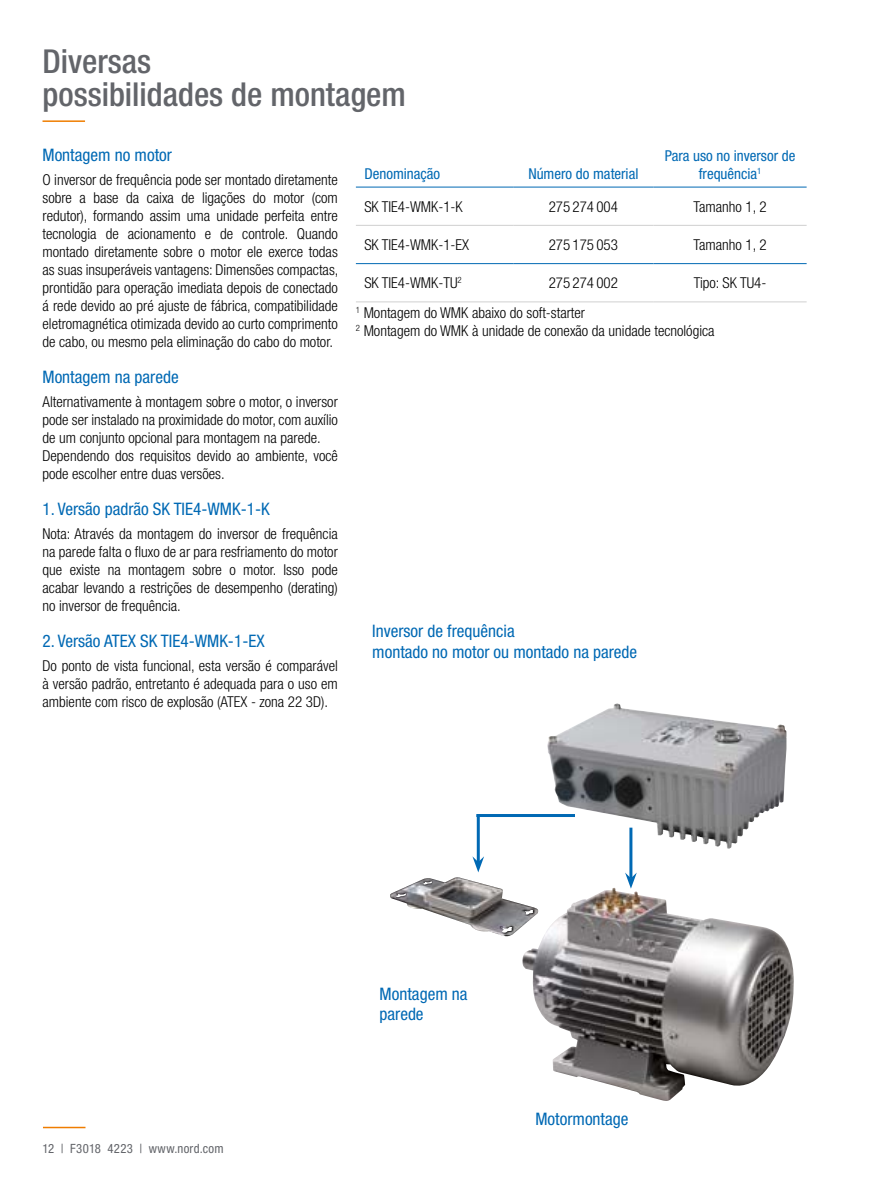
<style>
.page{position:relative;width:893px;height:1188px;background:#fff}
.page>*{position:absolute;margin:0;border:0;box-sizing:border-box;transform-origin:0 0}
.t1{font:500 condensed 33px/33px "Helvetica Neue LT Pro";color:#63656a}
.t2{font:condensed 17.25px/20.7px "Helvetica Neue LT Pro";color:#0069b4}
.t3{font:300 condensed 15px/18px "Helvetica Neue LT Pro";color:#000;text-align:justify}
.t4{font:condensed 15px/18px "Helvetica Neue LT Pro";color:#0069b4;text-align:center}
.t5{font:condensed 12.75px "Helvetica Neue LT Pro";letter-spacing:.02em;color:#63656a}
</style>
<div class="page">
<hr style="left:43px;top:1127px;width:42px;height:1px;background:#ef7d00">
<hr style="left:43px;top:120px;width:42px;height:2px;background:#ef7d00">
<hr style="left:356px;top:225px;width:157px;height:1px;background:#d0d0d0">
<hr style="left:513px;top:225px;width:140px;height:1px;background:#d0d0d0">
<hr style="left:653px;top:225px;width:154px;height:1px;background:#d0d0d0">
<hr style="left:356px;top:302px;width:157px;height:1px;background:#d0d0d0">
<hr style="left:513px;top:302px;width:140px;height:1px;background:#d0d0d0">
<hr style="left:653px;top:302px;width:154px;height:1px;background:#d0d0d0">
<hr style="left:356px;top:263px;width:157px;height:1px;background:#0069b4">
<hr style="left:513px;top:263px;width:140px;height:1px;background:#0069b4">
<hr style="left:653px;top:263px;width:154px;height:1px;background:#0069b4">
<hr style="left:356px;top:187px;width:157px;height:1px;background:#0069b4">
<hr style="left:513px;top:187px;width:140px;height:1px;background:#0069b4">
<hr style="left:653px;top:187px;width:154px;height:1px;background:#0069b4">
<img style="left:522px;top:888px;width:272px;height:213px">
<hr style="left:476px;top:814px;width:99px;height:3px;background:#0069b4">
<hr style="left:629px;top:828px;width:3px;height:50px;background:#0069b4">
<svg style="left:625px;top:873px;width:12px;height:16px"></svg>
<hr style="left:477px;top:815px;width:3px;height:47px;background:#0069b4">
<svg style="left:472px;top:856px;width:12px;height:16px"></svg>
<img style="left:390px;top:877px;width:149px;height:59px">
<img style="left:547px;top:704px;width:239px;height:145px">
<h1 class="t1" style="left:43px;top:44px;width:365px">Diversas<br>possibilidades de montagem</h1>
<p class="t2" style="left:43px;top:145px;width:131px">Montagem no motor</p>
<p class="t3" style="left:43px;top:171px;width:297px">O inversor de frequência pode ser montado diretamente sobre a base da caixa de ligações do motor (com redutor), formando assim uma unidade perfeita entre tecnologia de acionamento e de controle. Quando montado diretamente sobre o motor ele exerce todas as suas insuperáveis vantagens: Dimensões compactas, prontidão para operação imediata depois de conectado á rede devido ao pré ajuste de fábrica, compatibilidade eletromagnética otimizada devido ao curto comprimento de cabo, ou mesmo pela eliminação do cabo do motor.</p>
<p class="t2" style="left:43px;top:367px;width:138px">Montagem na parede</p>
<p class="t3" style="left:43px;top:393px;width:297px;text-align:left">Alternativamente à montagem sobre o motor, o inversor pode ser instalado na proximidade do motor, com auxílio de um conjunto opcional para montagem na parede.<br>Dependendo dos requisitos devido ao ambiente, você pode escolher entre duas versões.</p>
<p class="t2" style="left:43px;top:499px;width:229px">1. Versão padrão SK TIE4‑WMK‑1-K</p>
<p class="t3" style="left:43px;top:525px;width:297px">Nota: Através da montagem do inversor de frequência na parede falta o fluxo de ar para resfriamento do motor que existe na montagem sobre o motor. Isso pode acabar levando a restrições de desempenho (derating) no inversor de frequência.</p>
<p class="t2" style="left:43px;top:631px;width:224px">2. Versão ATEX SK TIE4‑WMK‑1-EX</p>
<p class="t3" style="left:43px;top:657px;width:297px">Do ponto de vista funcional, esta versão é comparável à versão padrão, entretanto é adequada para o uso em ambiente com risco de explosão (ATEX - zona 22 3D).</p>
<p class="t4" style="left:364px;top:164px;width:77px">Denominação</p>
<p class="t4" style="left:528px;top:164px;width:112px">Número do material</p>
<p class="t4" style="left:665px;top:146px;width:132px">Para uso no inversor de frequência<sup>1</sup></p>
<p class="t3" style="left:364px;top:197px;width:100px">SK TIE4-WMK-1-K</p>
<p class="t3" style="left:549px;top:197px;width:71px">275 274 004</p>
<p class="t3" style="left:694px;top:197px;width:74px">Tamanho 1, 2</p>
<p class="t3" style="left:364px;top:235px;width:106px">SK TIE4-WMK-1-EX</p>
<p class="t3" style="left:549px;top:235px;width:71px">275 175 053</p>
<p class="t3" style="left:694px;top:235px;width:74px">Tamanho 1, 2</p>
<p class="t3" style="left:364px;top:274px;width:99px">SK TIE4-WMK-TU<sup>2</sup></p>
<p class="t3" style="left:549px;top:274px;width:71px">275 274 002</p>
<p class="t3" style="left:694px;top:274px;width:74px">Tipo: SK TU4-</p>
<p class="t3" style="left:356px;top:304px;width:360px"><sup>1</sup> Montagem do WMK abaixo do soft-starter<br><sup>2</sup> Montagem do WMK à unidade de conexão da unidade tecnológica</p>
<p class="t2" style="left:372px;top:621px;width:266px">Inversor de frequência<br>montado no motor ou montado na parede</p>
<p class="t5" style="left:43px;top:1141px;width:183px">12 | F3018 4223 | www.nord.com</p>
<p class="t2" style="left:380px;top:983px;width:89px">Montagem na parede</p>
<p class="t2" style="left:535px;top:1108px;width:95px">Motormontage</p>
</div>
